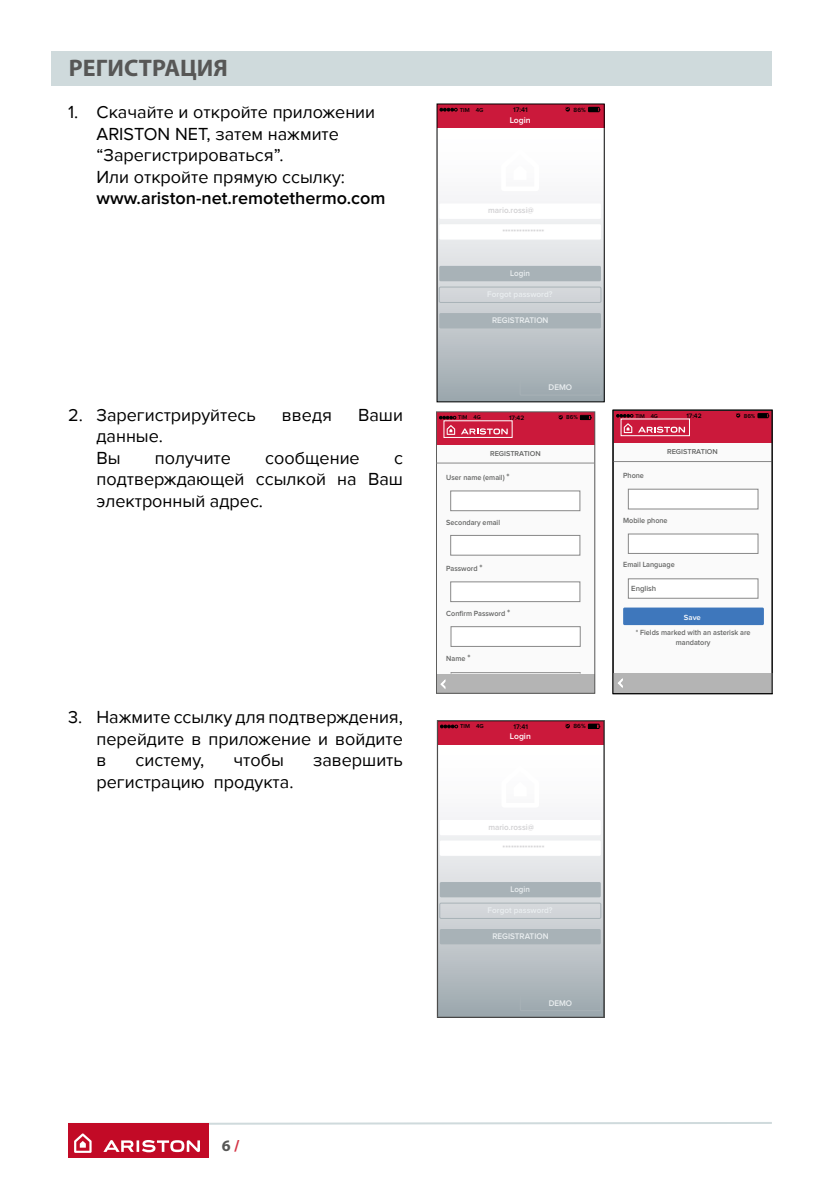
<style>
.page{position:relative;width:840px;height:1191px;background:#fff}
.page>*{position:absolute;margin:0;border:0;box-sizing:border-box;transform-origin:0 0}
.t1{font:700 24px "Myriad Pro";color:#575756}
.t2{font:18px/21.6px "Proxima Nova";color:#000}
.t3{font:600 18px "Proxima Nova";color:#000}
.t4{font:700 16px "Myriad Pro";color:#575756}
.t5{font:600 8.6px "Proxima Nova";color:#d1d0d2;scale:.94 1}
.t6{font:600 8.6px "Proxima Nova";color:#fff}
.t7{font:600 8.4px "Proxima Nova";color:#eaeef0;scale:.96 1}
.t8{font:600 8.4px "Proxima Nova";color:#eaeef0;scale:.94 1}
.t9{font:600 7.8px/9.2px "Proxima Nova";color:#646564;text-align:center;scale:.94 1}
.t10{font:600 7.8px "Proxima Nova";color:#646564}
.t11{font:600 7.8px "Proxima Nova";color:#fff}
.t12{font:600 7.6px "Proxima Nova";color:#646564;scale:.94 1}
.t13{font:600 7.4px "Proxima Nova";color:#646564}
.t14{font:600 7px "Proxima Nova";color:#000}
.t15{font:600 6.8px "Proxima Nova";color:#000}
.t16{font:600 6.6px "Proxima Nova";color:#000}
.t17{font:600 6.2px "Proxima Nova";color:#000}
.t18{font:600 6px "Proxima Nova";color:#000}
.t19{font:600 5.6px "Proxima Nova";color:#000}
.s1{font-size:9.4px}
.s2{color:#d43345}
</style>
<div class="page">
<div style="left:51px;top:51px;width:720px;height:34px;background:#cfdadc"></div>
<svg style="left:173px;top:1122px;width:599px;height:3px"></svg>
<div style="left:68px;top:1123px;width:141px;height:35px;background:#c20a26"></div>
<svg style="left:74px;top:1133px;width:18px;height:19px"></svg>
<svg style="left:103px;top:1140px;width:97px;height:12px"></svg>
<div style="left:437px;top:125px;width:167px;height:277px;background:linear-gradient(to bottom,#fff,#a5aeb4)"></div>
<div style="left:437px;top:104px;width:167px;height:24px;background:#cb193b"></div>
<div style="left:588px;top:107px;width:11px;height:5px;border:1px solid #000"></div>
<svg style="left:588px;top:108px;width:12px;height:4px"></svg>
<svg style="left:565px;top:107px;width:5px;height:5px"></svg>
<svg style="left:439px;top:108px;width:18px;height:3px"></svg>
<svg style="left:501px;top:149px;width:37px;height:42px"></svg>
<div style="left:439px;top:203px;width:161px;height:16px;background:#fff"></div>
<div style="left:439px;top:224px;width:161px;height:16px;background:#fff"></div>
<div style="left:439px;top:266px;width:161px;height:15px;background:#a8b2b7"></div>
<div style="left:439px;top:313px;width:161px;height:15px;background:#a8b2b7"></div>
<div style="left:438px;top:287px;width:163px;height:16px;border:1px solid #a8b2b7"></div>
<div style="left:519px;top:380px;width:82px;height:15px;border:1px solid #a8b2b7"></div>
<div style="left:436px;top:445px;width:158px;height:248px;background:#fafafa"></div>
<div style="left:436px;top:412px;width:158px;height:33px;background:#cb193b"></div>
<div style="left:436px;top:674px;width:158px;height:19px;background:#b4b4b4"></div>
<svg style="left:440px;top:680px;width:5px;height:9px"></svg>
<div style="left:436px;top:411px;width:158px;height:282px;border:1px solid #575756"></div>
<div style="left:580px;top:415px;width:10px;height:5px;border:1px solid #000"></div>
<svg style="left:580px;top:415px;width:11px;height:4px"></svg>
<svg style="left:558px;top:415px;width:5px;height:4px"></svg>
<div style="left:443px;top:420px;width:69px;height:18px;border:1px solid #fff"></div>
<svg style="left:446px;top:425px;width:61px;height:10px"></svg>
<svg style="left:439px;top:416px;width:16px;height:3px"></svg>
<hr style="left:436px;top:463px;width:158px;height:1px;background:#888">
<div style="left:450px;top:491px;width:129px;height:20px;background:#fff"></div>
<div style="left:450px;top:490px;width:130px;height:21px;border:1px solid #888"></div>
<div style="left:450px;top:535px;width:129px;height:20px;background:#fff"></div>
<div style="left:450px;top:535px;width:130px;height:20px;border:1px solid #888"></div>
<div style="left:450px;top:582px;width:129px;height:19px;background:#fff"></div>
<div style="left:450px;top:581px;width:130px;height:21px;border:1px solid #888"></div>
<div style="left:450px;top:626px;width:130px;height:20px;background:#fff"></div>
<div style="left:450px;top:626px;width:130px;height:20px;border:1px solid #888"></div>
<div style="left:450px;top:672px;width:130px;height:2px;border:1px solid #888"></div>
<div style="left:613px;top:443px;width:159px;height:250px;background:#fafafa"></div>
<div style="left:612px;top:410px;width:160px;height:33px;background:#cb193b"></div>
<div style="left:757px;top:413px;width:11px;height:5px;border:1px solid #000"></div>
<svg style="left:757px;top:414px;width:11px;height:3px"></svg>
<svg style="left:736px;top:413px;width:4px;height:4px"></svg>
<div style="left:620px;top:419px;width:69px;height:17px;border:1px solid #fff"></div>
<svg style="left:623px;top:423px;width:61px;height:10px"></svg>
<svg style="left:616px;top:414px;width:16px;height:3px"></svg>
<hr style="left:612px;top:461px;width:159px;height:1px;background:#888">
<div style="left:628px;top:489px;width:129px;height:20px;background:#fff"></div>
<div style="left:627px;top:489px;width:130px;height:20px;border:1px solid #888"></div>
<div style="left:628px;top:534px;width:129px;height:19px;background:#fff"></div>
<div style="left:627px;top:534px;width:130px;height:20px;border:1px solid #888"></div>
<div style="left:613px;top:673px;width:159px;height:19px;background:#b4b4b4"></div>
<div style="left:628px;top:579px;width:129px;height:19px;background:#fff"></div>
<div style="left:627px;top:578px;width:130px;height:20px;border:1px solid #888"></div>
<svg style="left:618px;top:679px;width:4px;height:8px"></svg>
<div style="left:622px;top:607px;width:141px;height:18px;background:#3e77bc"></div>
<div style="left:612px;top:410px;width:159px;height:284px;border:1px solid #000"></div>
<div style="left:437px;top:742px;width:166px;height:275px;background:linear-gradient(to bottom,#fff,#a6b2b7)"></div>
<div style="left:437px;top:721px;width:166px;height:23px;background:#cb193b"></div>
<div style="left:587px;top:724px;width:12px;height:4px;border:1px solid #000"></div>
<svg style="left:588px;top:724px;width:12px;height:4px"></svg>
<svg style="left:565px;top:723px;width:5px;height:5px"></svg>
<svg style="left:440px;top:725px;width:17px;height:3px"></svg>
<svg style="left:501px;top:765px;width:37px;height:42px"></svg>
<div style="left:439px;top:820px;width:161px;height:15px;background:#fff"></div>
<div style="left:439px;top:840px;width:161px;height:16px;background:#fff"></div>
<div style="left:439px;top:882px;width:161px;height:15px;background:#a8b2b7"></div>
<div style="left:439px;top:929px;width:161px;height:15px;background:#a8b2b7"></div>
<div style="left:439px;top:902px;width:161px;height:16px;border:1px solid #a8b2b7"></div>
<div style="left:520px;top:995px;width:80px;height:16px;border:1px solid #a8b2b7"></div>
<div style="left:437px;top:720px;width:167px;height:297px;border:1px solid #575756"></div>
<h1 class="t1" style="left:69px;top:55px;width:160px">РЕГИСТРАЦИЯ</h1>
<p class="t2" style="left:96px;top:101px;width:280px;text-indent:-28px">1. Скачайте и откройте приложении<br>ARISTON NET, затем нажмите “Зарегистрироваться”.<br>Или откройте прямую ссылку:</p>
<p class="t3" style="left:96px;top:190px;width:290px">www.ariston-net.remotethermo.com</p>
<p class="t2" style="left:68px;top:404px;width:189px">2. Зарегистрируйтесь</p>
<p class="t2" style="left:282px;top:404px;width:52px">введя</p>
<p class="t2" style="left:358px;top:404px;width:46px">Ваши</p>
<p class="t2" style="left:96px;top:425px;width:68px">данные.<br>Вы</p>
<p class="t2" style="left:155px;top:447px;width:78px">получите</p>
<p class="t2" style="left:265px;top:447px;width:96px">сообщение</p>
<p class="t2" style="left:96px;top:447px;width:308px;text-align:justify;text-indent:297px">с подтверждающей ссылкой на Ваш электронный адрес.</p>
<p class="t2" style="left:96px;top:706px;width:308px;text-align:justify;text-indent:-28px">3. Нажмите ссылку для подтверждения, перейдите в приложение и войдите в</p>
<p class="t2" style="left:135px;top:749px;width:70px">систему,</p>
<p class="t2" style="left:233px;top:749px;width:52px">чтобы</p>
<p class="t2" style="left:313px;top:749px;width:91px">завершить</p>
<p class="t2" style="left:96px;top:771px;width:198px">регистрацию продукта.</p>
<p class="t18" style="left:459px;top:107px;width:25px">TIM 4G</p>
<p class="t14" style="left:513px;top:107px;width:16px">17:41</p>
<p class="t17" style="left:573px;top:107px;width:14px">86%</p>
<p class="t6" style="left:509px;top:116px;width:23px">Login</p>
<p class="t5" style="left:488px;top:207px;width:50px">mario.rossi@</p>
<p class="t5" style="left:502px;top:228px;width:46px">***************</p>
<p class="t8" style="left:510px;top:270px;width:22px">Login</p>
<p class="t7" style="left:492px;top:316px;width:60px">REGISTRATION</p>
<p class="t7" style="left:548px;top:383px;width:26px">DEMO</p>
<p class="t19" style="left:458px;top:415px;width:24px">TIM 4G</p>
<p class="t16" style="left:509px;top:415px;width:17px">17:42</p>
<p class="t18" style="left:566px;top:415px;width:13px">86%</p>
<p class="t13" style="left:490px;top:450px;width:52px">REGISTRATION</p>
<p class="t12" style="left:446px;top:473px;width:69px">User name (email) <span class="s1">*</span></p>
<p class="t12" style="left:446px;top:519px;width:59px">Secondary email</p>
<p class="t12" style="left:446px;top:564px;width:40px">Password <span class="s1">*</span></p>
<p class="t12" style="left:446px;top:610px;width:69px">Confirm Password <span class="s1">*</span></p>
<p class="t12" style="left:446px;top:655px;width:27px">Name <span class="s1">*</span></p>
<p class="t18" style="left:460px;top:723px;width:25px">TIM 4G</p>
<p class="t15" style="left:513px;top:723px;width:16px">17:41</p>
<p class="t17" style="left:573px;top:723px;width:14px">86%</p>
<p class="t6" style="left:509px;top:732px;width:22px">Login</p>
<p class="t5" style="left:488px;top:823px;width:50px">mario.rossi@</p>
<p class="t5" style="left:502px;top:844px;width:46px">***************</p>
<p class="t8" style="left:510px;top:885px;width:22px">Login</p>
<p class="t7" style="left:492px;top:932px;width:60px">REGISTRATION</p>
<p class="t7" style="left:548px;top:999px;width:26px">DEMO</p>
<p class="t19" style="left:635px;top:413px;width:24px">TIM 4G</p>
<p class="t16" style="left:686px;top:413px;width:17px">17:42</p>
<p class="t18" style="left:743px;top:413px;width:13px">86%</p>
<p class="t13" style="left:666px;top:448px;width:52px">REGISTRATION</p>
<p class="t9" style="left:622px;top:471px;width:24px">Phone</p>
<p class="t9" style="left:622px;top:516px;width:49px">Mobile phone</p>
<p class="t9" style="left:622px;top:560px;width:56px">Email Language</p>
<p class="t10" style="left:631px;top:584px;width:27px">English</p>
<p class="t11" style="left:683px;top:613px;width:18px">Save</p>
<p class="t9" style="left:635px;top:628px;width:124px">* Fields marked with an asterisk are mandatory</p>
<p class="t4" style="left:222px;top:1137px;width:19px">6<span class="s2">/</span></p>
</div>
